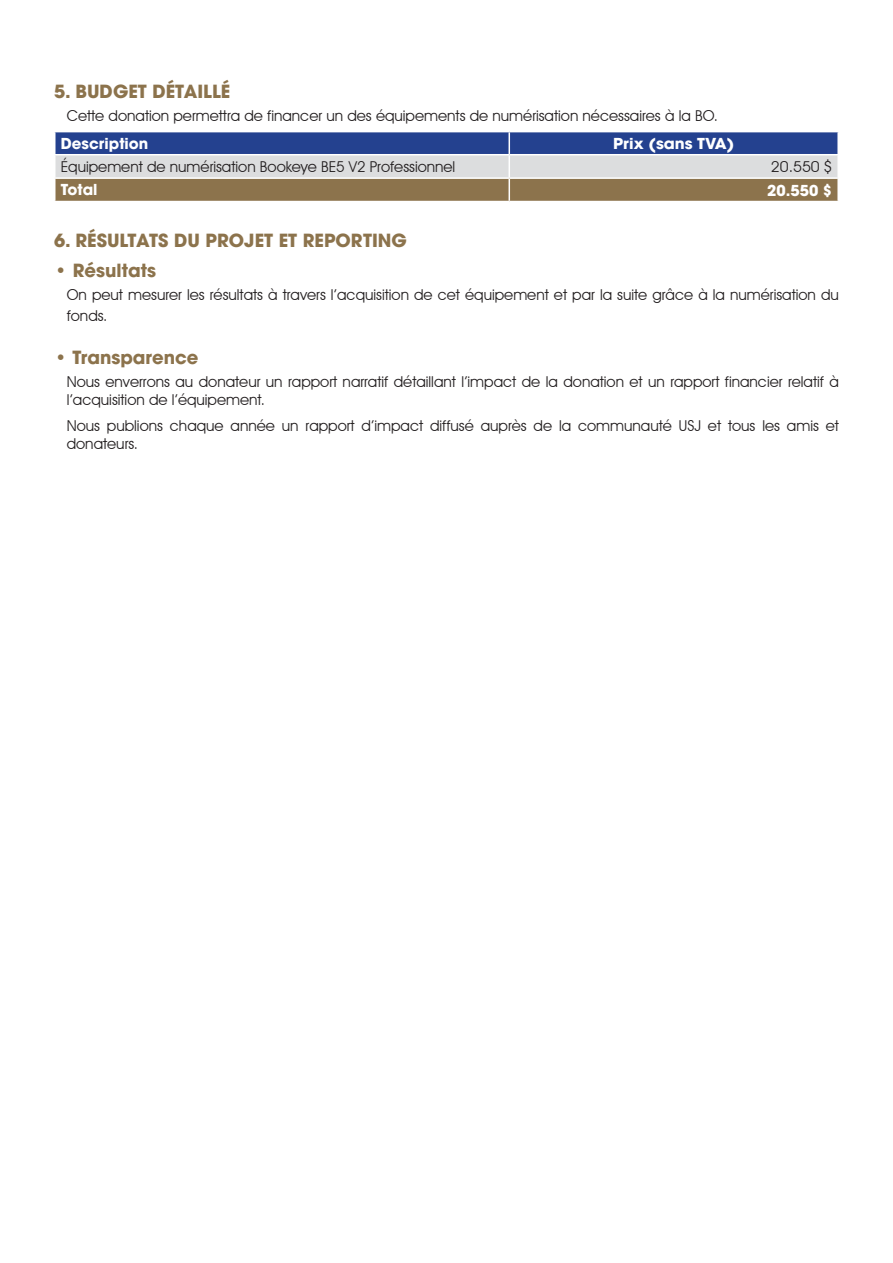
<style>
.page{position:relative;width:893px;height:1263px;background:#fff}
.page>*{position:absolute;margin:0;border:0;box-sizing:border-box;transform-origin:0 0}
.t1{font:700 18px "Avant Garde";color:#8c734c}
.t2{font:15px/18px "Avant Garde IT Cby BT";color:#231f20}
.t3{font:700 15px "Avant Garde";color:#fff}
.t4{font:700 15px "Avant Garde";color:#fff;scale:1.05 1}
.t5{font:15px "Avant Garde IT Cby BT";color:#231f20;scale:1.05 1}
</style>
<div class="page">
<svg style="left:56px;top:132px;width:781px;height:69px;background:#858794"></svg>
<hr style="left:508px;top:132px;width:2px;height:22px;background:#fff">
<hr style="left:54px;top:154px;width:455px;height:1px;background:#fff">
<hr style="left:509px;top:154px;width:330px;height:1px;background:#fff">
<hr style="left:508px;top:155px;width:2px;height:22px;background:#fff">
<hr style="left:54px;top:177px;width:455px;height:2px;background:#fff">
<hr style="left:509px;top:177px;width:330px;height:2px;background:#fff">
<hr style="left:508px;top:179px;width:2px;height:22px;background:#fff">
<p class="t1" style="left:54px;top:80px;width:178px">5. BUDGET DÉTAILLÉ</p>
<p class="t2" style="left:67px;top:106px;width:653px">Cette donation permettra de financer un des équipements de numérisation nécessaires à la BO.</p>
<p class="t3" style="left:61px;top:133px;width:89px">Description</p>
<p class="t4" style="left:613px;top:133px;width:117px">Prix (sans TVA)</p>
<p class="t2" style="left:61px;top:158px;width:396px">Équipement de numérisation Bookeye BE5 V2 Professionnel</p>
<p class="t5" style="left:771px;top:158px;width:60px">20.550 $</p>
<p class="t3" style="left:61px;top:180px;width:38px">Total</p>
<p class="t3" style="left:767px;top:180px;width:66px">20.550 $</p>
<p class="t1" style="left:54px;top:229px;width:354px">6. RÉSULTATS DU PROJET ET REPORTING</p>
<p class="t1" style="left:54px;top:259px;width:104px">• Résultats</p>
<p class="t2" style="left:67px;top:283px;width:774px;line-height:21.6px">On peut mesurer les résultats à travers l’acquisition de cet équipement et par la suite grâce à la numérisation du fonds.</p>
<p class="t1" style="left:54px;top:346px;width:146px">• Transparence</p>
<p class="t2" style="left:67px;top:372px;width:774px">Nous enverrons au donateur un rapport narratif détaillant l’impact de la donation et un rapport financier relatif à l’acquisition de l’équipement.</p>
<p class="t2" style="left:67px;top:417px;width:774px">Nous publions chaque année un rapport d’impact diffusé auprès de la communauté USJ et tous les amis et donateurs.</p>
</div>
